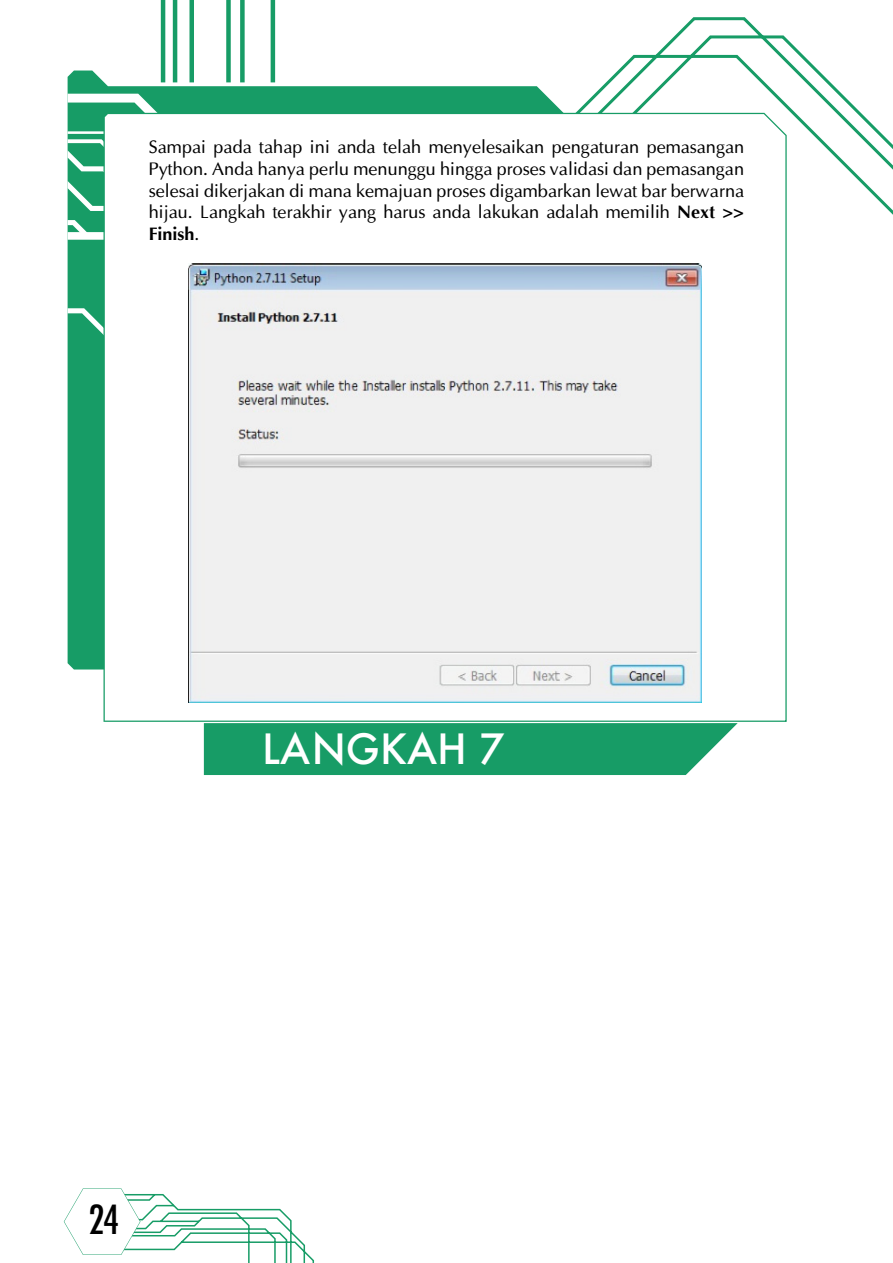
<style>
.page{position:relative;width:893px;height:1263px;background:#fff}
.page>*{position:absolute;margin:0;border:0;box-sizing:border-box;transform-origin:0 0}
.t1{font:500 40.5px "Futura";color:#fff}
.t2{font:500 condensed 39px "Futura";color:#000}
.t3{font:18px/21.6px "Optima";color:#000;text-align:justify}
.s1{font-weight:700}
</style>
<div class="page">
<svg style="left:64px;top:1188px;width:251px;height:75px"></svg>
<svg style="left:581px;top:17px;width:312px;height:198px"></svg>
<svg style="left:160px;top:0;width:116px;height:67px"></svg>
<svg style="left:203px;top:723px;width:535px;height:52px;background:#23a16e"></svg>
<svg style="left:67px;top:67px;width:514px;height:606px"></svg>
<svg style="left:68px;top:94px;width:509px;height:575px;background:#2aa472"></svg>
<svg style="left:104px;top:113px;width:683px;height:609px"></svg>
<img style="left:189px;top:264px;width:512px;height:439px">
<p class="t3" style="left:149px;top:136px;width:597px">Sampai pada tahap ini anda telah menyelesaikan pengaturan pemasangan Python. Anda hanya perlu menunggu hingga proses validasi dan pemasangan selesai dikerjakan di mana kemajuan proses digambarkan lewat bar berwarna hijau. Langkah terakhir yang harus anda lakukan adalah memilih <span class="s1">Next &gt;&gt; Finish</span>.</p>
<h1 class="t1" style="left:262px;top:721px;width:244px">LANGKAH 7</h1>
<h2 class="t2" style="left:88px;top:1195px;width:32px">24</h2>
</div>
